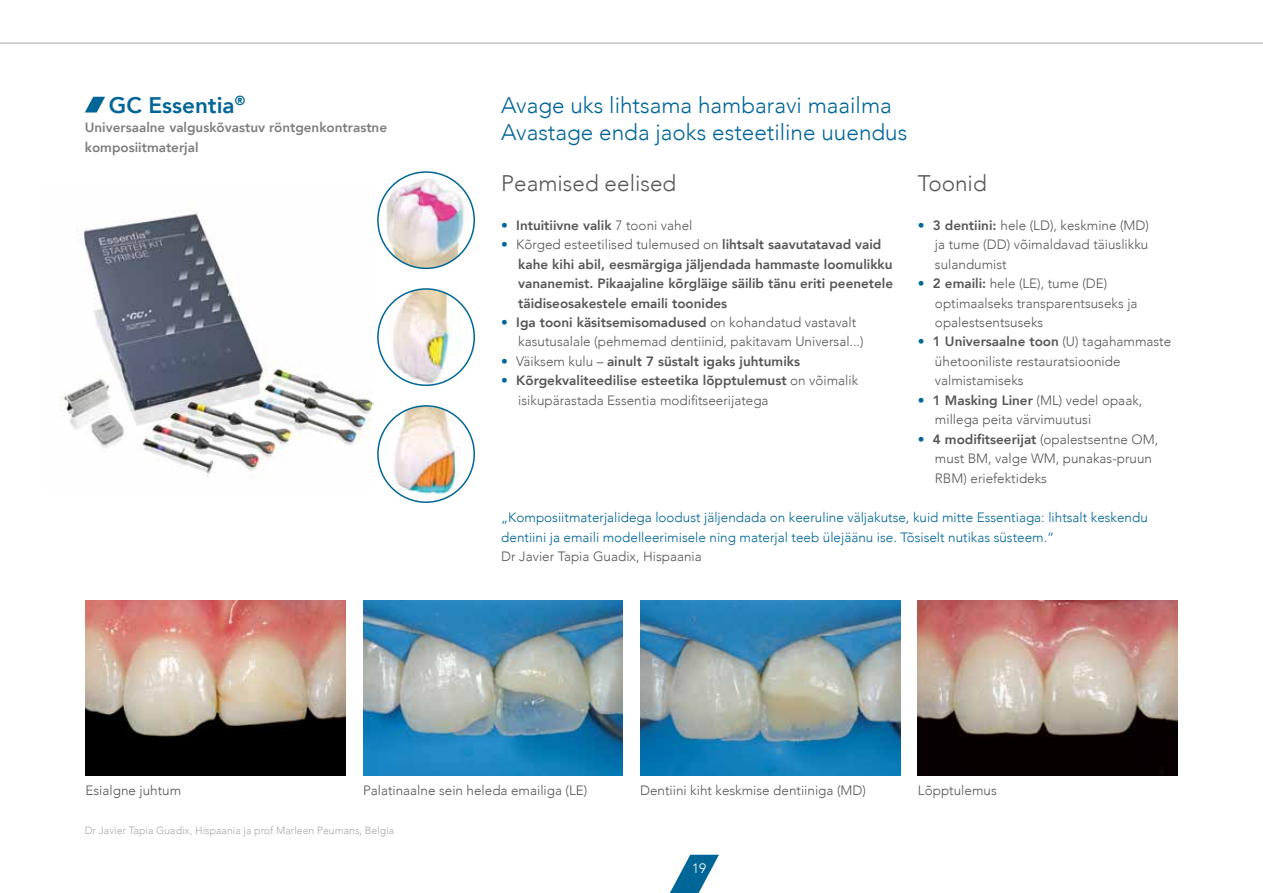
<style>
.page{position:relative;width:1263px;height:893px;background:#fff}
.page>*{position:absolute;margin:0;border:0;box-sizing:border-box;transform-origin:0 0}
.t1{font:300 22.5px/27px "Avenir";color:#006597}
.t2{font:300 22.5px "Avenir";color:#555756}
.t3{font:800 22.5px "Avenir";color:#006597}
.t4{font:300 13.5px/19.5px "Avenir";color:#555756}
.t5{font:800 13.5px/19.5px "Avenir";color:#555756}
.t6{font:300 13.5px/19.5px "Avenir";color:#006597}
.t7{font:800 13.5px/19.5px "Avenir";color:#7d7f7e}
.t8{font:300 13.5px "Avenir";color:#fff}
.t9{font:300 10.5px "Avenir";color:#a7a9a9}
.s1{color:#006597}
.s2{font-weight:300}
.s3{font-weight:300;color:#006597}
.s4{font-weight:800}
.s5{font-weight:800;color:#006597}
</style>
<div class="page">
<svg style="left:670px;top:855px;width:49px;height:38px"></svg>
<img style="left:86px;top:600px;width:259px;height:176px">
<svg style="left:85px;top:97px;width:20px;height:16px"></svg>
<img style="left:363px;top:600px;width:260px;height:176px">
<img style="left:640px;top:600px;width:260px;height:176px">
<img style="left:917px;top:600px;width:260px;height:176px">
<img style="left:61px;top:209px;width:312px;height:268px">
<img style="left:383px;top:406px;width:86px;height:96px">
<div style="left:377px;top:405px;width:98px;height:98px;border:2px solid #006597;border-radius:50%"></div>
<img style="left:383px;top:172px;width:86px;height:96px">
<div style="left:377px;top:171px;width:98px;height:98px;border:2px solid #006597;border-radius:50%"></div>
<img style="left:378px;top:289px;width:84px;height:96px">
<div style="left:377px;top:288px;width:98px;height:98px;border:2px solid #006597;border-radius:50%"></div>
<hr style="left:0;top:42px;width:1263px;height:2px;background:#d0d1d1">
<h1 class="t3" style="left:109px;top:87px;width:138px">GC Essentia<sup>®</sup></h1>
<p class="t7" style="left:85px;top:118px;width:304px">Universaalne valguskõvastuv röntgenkontrastne komposiitmaterjal</p>
<h1 class="t1" style="left:501px;top:91px;width:408px">Avage uks lihtsama hambaravi maailma<br>Avastage enda jaoks esteetiline uuendus</h1>
<h1 class="t2" style="left:501px;top:169px;width:177px">Peamised eelised</h1>
<p class="t5" style="left:501px;top:215px;width:193px"><span class="s1">•</span> Intuitiivne valik <span class="s2">7 tooni vahel</span></p>
<p class="t5" style="left:518px;top:235px;width:376px;text-indent:-17px"><span class="s3">•</span> <span class="s2">Kõrged esteetilised tulemused on</span> lihtsalt saavutatavad vaid kahe kihi abil, eesmärgiga jäljendada hammaste loomulikku vananemist. Pikaajaline kõrgläige säilib tänu eriti peenetele täidiseosakestele emaili toonides</p>
<p class="t4" style="left:518px;top:313px;width:347px;text-indent:-17px"><span class="s1">•</span> <span class="s4">Iga tooni käsitsemisomadused</span> on kohandatud vastavalt kasutusalale (pehmemad dentiinid, pakitavam Universal...)</p>
<p class="t5" style="left:501px;top:352px;width:300px"><span class="s3">•</span> <span class="s2">Väiksem kulu –</span> ainult 7 süstalt igaks juhtumiks</p>
<p class="t4" style="left:518px;top:371px;width:341px;text-indent:-17px"><span class="s1">•</span> <span class="s4">Kõrgekvaliteedilise esteetika lõpptulemust</span> on võimalik isikupärastada Essentia modifitseerijatega</p>
<h1 class="t2" style="left:918px;top:169px;width:70px">Toonid</h1>
<p class="t4" style="left:935px;top:215px;width:216px;text-align:justify;text-indent:-17px"><span class="s5">•</span> <span class="s4">3 dentiini:</span> hele (LD), keskmine (MD) ja tume (DD) võimaldavad täiuslikku sulandumist</p>
<p class="t4" style="left:935px;top:274px;width:204px;text-indent:-17px"><span class="s5">•</span> <span class="s4">2 emaili:</span> hele (LE), tume (DE) optimaalseks transparentsuseks ja opalestsentsuseks</p>
<p class="t4" style="left:935px;top:332px;width:238px;text-indent:-17px"><span class="s5">•</span> <span class="s4">1 Universaalne toon</span> (U) tagahammaste ühetooniliste restauratsioonide valmistamiseks</p>
<p class="t4" style="left:935px;top:391px;width:209px;text-indent:-17px"><span class="s5">•</span> <span class="s4">1 Masking Liner</span> (ML) vedel opaak, millega peita värvimuutusi</p>
<p class="t4" style="left:935px;top:430px;width:225px;text-indent:-17px"><span class="s5">•</span> <span class="s4">4 modifitseerijat</span> (opalestsentne OM, must BM, valge WM, punakas-pruun<br>RBM) eriefektideks</p>
<p class="t6" style="left:501px;top:508px;width:648px">„Komposiitmaterjalidega loodust jäljendada on keeruline väljakutse, kuid mitte Essentiaga: lihtsalt keskendu dentiini ja emaili modelleerimisele ning materjal teeb ülejäänu ise. Tõsiselt nutikas süsteem.“</p>
<p class="t4" style="left:501px;top:547px;width:202px">Dr Javier Tapia Guadix, Hispaania</p>
<p class="t4" style="left:86px;top:781px;width:97px">Esialgne juhtum</p>
<p class="t4" style="left:363px;top:781px;width:226px">Palatinaalne sein heleda emailiga (LE)</p>
<p class="t4" style="left:640px;top:781px;width:228px">Dentiini kiht keskmise dentiiniga (MD)</p>
<p class="t4" style="left:918px;top:781px;width:80px">Lõpptulemus</p>
<p class="t9" style="left:85px;top:824px;width:311px">Dr Javier Tapia Guadix, Hispaania ja prof Marleen Peumans, Belgia</p>
<p class="t8" style="left:692px;top:860px;width:16px">19</p>
</div>
